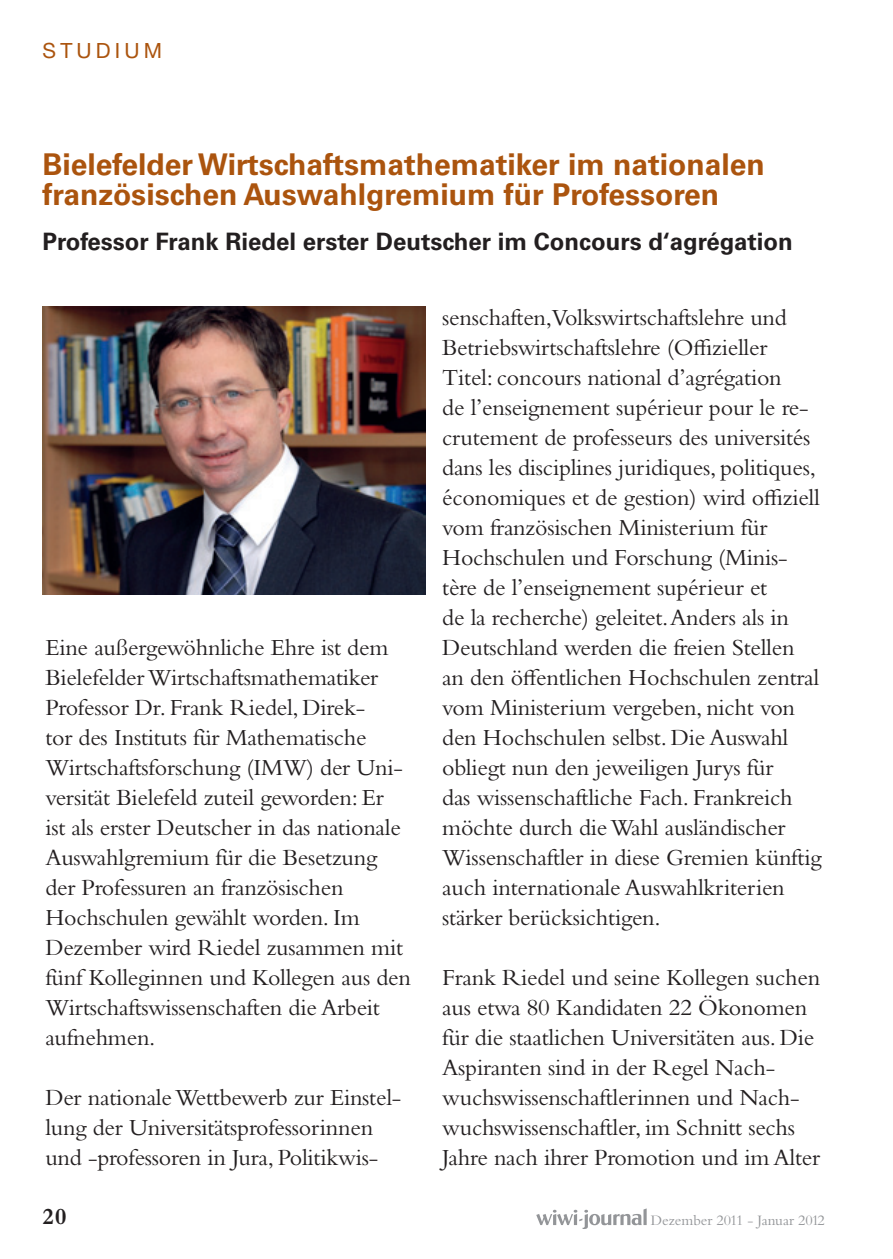
<style>
.page{position:relative;width:893px;height:1259px;background:#fff}
.page>*{position:absolute;margin:0;border:0;box-sizing:border-box;transform-origin:0 0}
.t1{font:700 30px/30px "Univers LT Std";color:#ab540e}
.t2{font:24px/30px "Bembo Std";letter-spacing:-.01em;color:#231f20}
.t3{font:700 24px "Univers LT Std";color:#231f20}
.t4{font:700 24px "Bembo Std";color:#231f20}
.t5{font:21px "Helvetica Neue LT Std";letter-spacing:.2em;color:#ab540e}
.t6{font:15px "Bembo Std";color:#939598}
</style>
<div class="page">
<img style="left:43px;top:306px;width:382px;height:289px">
<svg style="left:536px;top:1208px;width:111px;height:21px"></svg>
<p class="t5" style="left:43px;top:38px;width:121px">ST UDIUM</p>
<p class="t1" style="left:43px;top:150px;width:724px">Bielefelder Wirtschaftsmathematiker im nationalen französischen Auswahlgremium für Professoren</p>
<p class="t3" style="left:43px;top:227px;width:752px">Professor Frank Riedel erster Deutscher im Concours d‘agrégation</p>
<p class="t2" style="left:442px;top:302px;width:381px">senschaften,Volkswirtschaftslehre und Betriebswirtschaftslehre (Offizieller Titel: concours national d’agrégation<br>de l’enseignement supérieur pour le re&shy;crutement de professeurs des universités dans les disciplines juridiques, politiques, économiques et de gestion) wird offiziell vom französischen Ministerium für Hochschulen und Forschung (Minis&shy;tère de l’enseignement supérieur et<br>de la recherche) geleitet. Anders als in Deutschland werden die freien Stellen an den öffentlichen Hochschulen zentral vom Ministerium vergeben, nicht von den Hochschulen selbst. Die Auswahl obliegt nun den jeweiligen Jurys für<br>das wissenschaftliche Fach. Frankreich möchte durch die Wahl ausländischer Wissenschaftler in diese Gremien künftig auch internationale Auswahlkriterien stärker berücksichtigen.</p>
<p class="t2" style="left:442px;top:962px;width:379px">Frank Riedel und seine Kollegen suchen aus etwa 80 Kandidaten 22 Ökonomen für die staatlichen Universitäten aus. Die Aspiranten sind in der Regel Nach&shy;wuchswissenschaftlerinnen und Nach&shy;wuchswissenschaftler, im Schnitt sechs Jahre nach ihrer Promotion und im Alter</p>
<p class="t2" style="left:45px;top:632px;width:367px">Eine außergewöhnliche Ehre ist dem Bielefelder Wirtschaftsmathematiker Professor Dr. Frank Riedel, Direk-<br>tor des Instituts für Mathematische Wirtschaftsforschung (IMW) der Uni&shy;versität Bielefeld zuteil geworden: Er<br>ist als erster Deutscher in das nationale Auswahlgremium für die Besetzung der Professuren an französischen Hochschulen gewählt worden. Im Dezember wird Riedel zusammen mit fünf Kolleginnen und Kollegen aus den Wirtschaftswissenschaften die Arbeit aufnehmen.</p>
<p class="t2" style="left:45px;top:1082px;width:357px">Der nationale Wettbewerb zur Einstel&shy;lung der Universitätsprofessorinnen und -professoren in Jura, Politikwis-</p>
<p class="t4" style="left:43px;top:1203px;width:26px">20</p>
<p class="t6" style="left:651px;top:1211px;width:176px">Dezember 2011 - Januar 2012</p>
</div>
